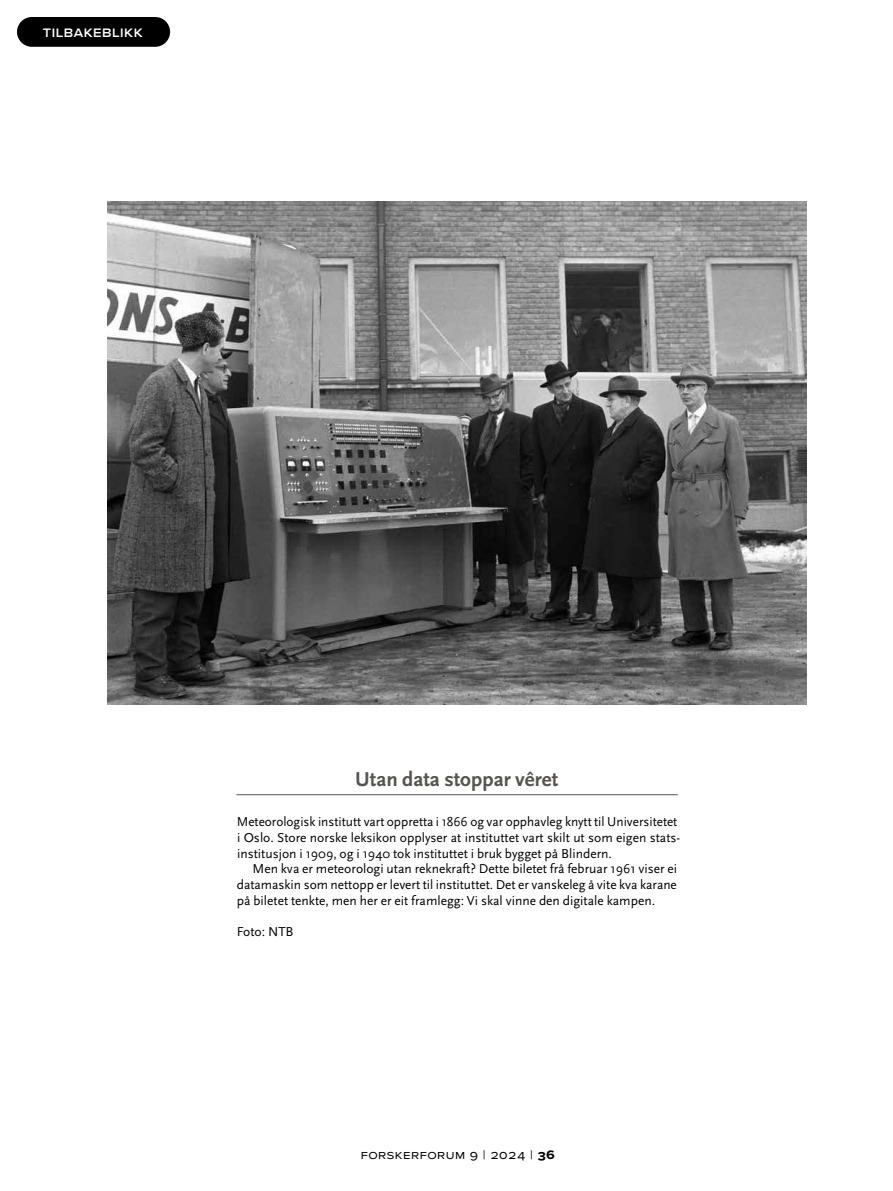
<style>
.page{position:relative;width:893px;height:1191px;background:#fff}
.page>*{position:absolute;margin:0;border:0;box-sizing:border-box;transform-origin:0 0}
.t1{font:700 21px "Scala Sans OT";color:#57534f}
.t2{font:13.5px/15.8px "Scala Sans OT";color:#000}
.t3{font:12.75px "Proxima Nova Wide";letter-spacing:.04em;color:#000}
.t4{font:600 12.75px "Proxima Nova Wide";letter-spacing:.04em;color:#fff}
.s1{font-weight:700}
</style>
<div class="page">
<hr style="left:236px;top:794px;width:442px;height:1px;background:#57534f">
<img style="left:108px;top:201px;width:698px;height:504px">
<div style="left:17px;top:17px;width:153px;height:30px;background:#000;border-radius:15px"></div>
<p class="t4" style="left:43px;top:23px;width:101px">TILBAKEBLIKK</p>
<h1 class="t1" style="left:355px;top:767px;width:204px">Utan data stoppar vêret</h1>
<p class="t2" style="left:237px;top:814px;width:444px">Meteorologisk institutt vart oppretta i 1866 og var opphavleg knytt til Universitetet i Oslo. Store norske leksikon opplyser at instituttet vart skilt ut som eigen stats&shy;institusjon i 1909, og i 1940 tok instituttet i bruk bygget på Blindern.</p>
<p class="t2" style="left:237px;top:861px;width:442px;text-align:justify;text-indent:16px">Men kva er meteorologi utan reknekraft? Dette biletet frå februar 1961 viser ei datamaskin som nettopp er levert til instituttet. Det er vanskeleg å vite kva karane på biletet tenkte, men her er eit framlegg: Vi skal vinne den digitale kampen.</p>
<p class="t2" style="left:237px;top:924px;width:58px">Foto: NTB</p>
<p class="t3" style="left:361px;top:1144px;width:196px">forskerforum 9 | 2024 | <span class="s1">36</span></p>
</div>
